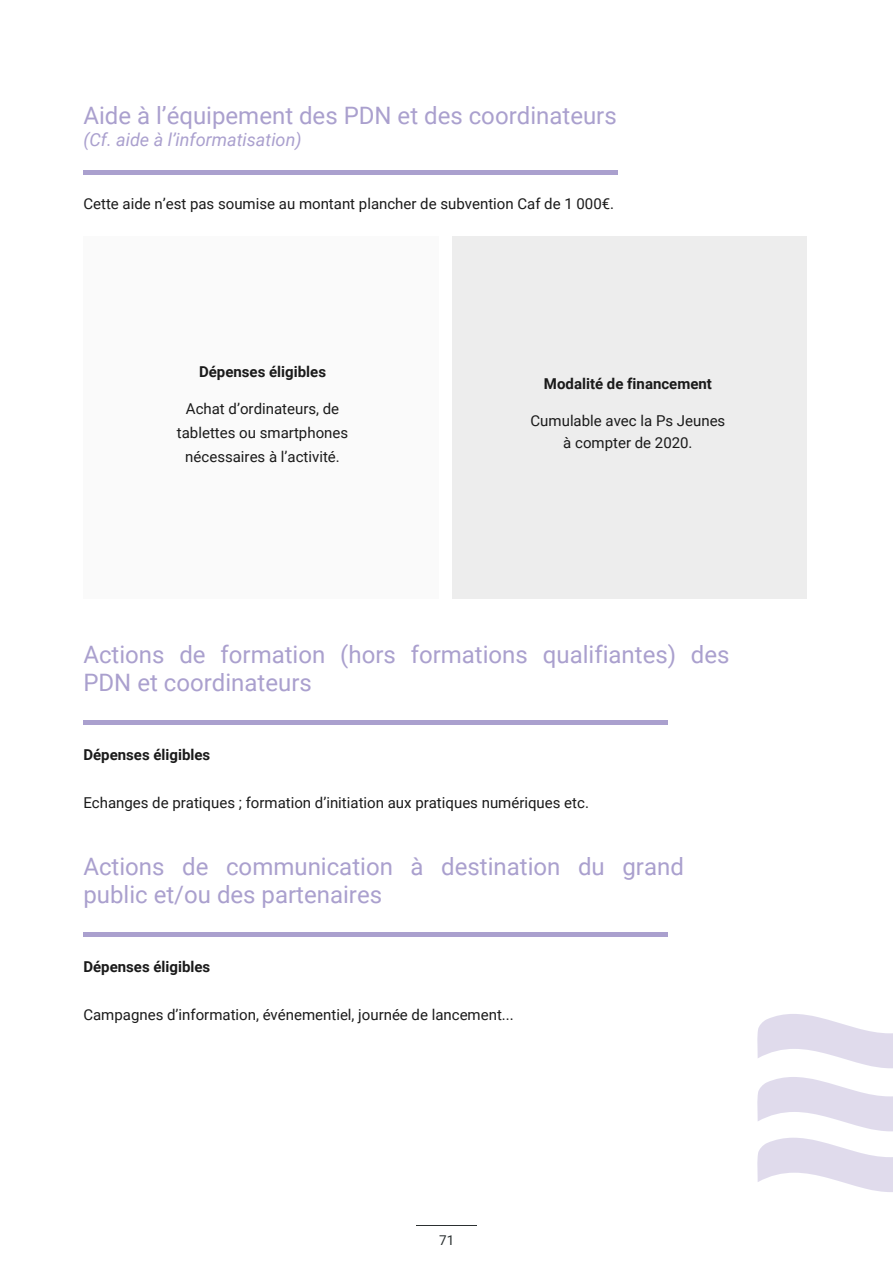
<style>
.page{position:relative;width:893px;height:1264px;background:#fff}
.page>*{position:absolute;margin:0;border:0;box-sizing:border-box;transform-origin:0 0}
.t1{font:24px/28.2px "Roboto";color:#aaa0ce}
.t2{font:italic 18px "Roboto";color:#aaa0ce}
.t3{font:15px/23.7px "Roboto";color:#1a1a1a;text-align:center}
.t4{font:700 15px "Roboto";color:#1a1a1a}
.t5{font:13.5px "Roboto";color:#2b3031}
</style>
<div class="page">
<hr style="left:83px;top:720px;width:585px;height:4px;background:#aaa0ce">
<hr style="left:83px;top:932px;width:585px;height:4px;background:#aaa0ce">
<hr style="left:83px;top:171px;width:534px;height:4px;background:#aaa0ce">
<hr style="left:416px;top:1225px;width:61px;height:1px;background:#2b3031">
<div style="left:83px;top:236px;width:355px;height:362px;background:#fafafa"></div>
<div style="left:452px;top:236px;width:354px;height:362px;background:#ededed"></div>
<svg style="left:757px;top:1137px;width:135px;height:55px"></svg>
<svg style="left:757px;top:1014px;width:135px;height:54px"></svg>
<svg style="left:757px;top:1077px;width:135px;height:54px"></svg>
<h1 class="t1" style="left:83px;top:101px;width:535px">Aide à l’équipement des PDN et des coordinateurs</h1>
<p class="t2" style="left:83px;top:129px;width:220px">(Cf. aide à l’informatisation)</p>
<p class="t3" style="left:83px;top:192px;width:532px">Cette aide n’est pas soumise au montant plancher de subvention Caf de 1 000€.</p>
<p class="t4" style="left:199px;top:363px;width:128px">Dépenses éligibles</p>
<p class="t3" style="left:177px;top:397px;width:173px">Achat d’ordinateurs, de tablettes ou smartphones nécessaires à l’activité.</p>
<p class="t4" style="left:544px;top:375px;width:169px">Modalité de financement</p>
<p class="t3" style="left:530px;top:410px;width:196px;line-height:21.3px">Cumulable avec la Ps Jeunes à compter de 2020.</p>
<h1 class="t1" style="left:83px;top:640px;width:647px">Actions de formation (hors formations qualifiantes) des<br>PDN et coordinateurs</h1>
<p class="t4" style="left:83px;top:746px;width:128px">Dépenses éligibles</p>
<p class="t3" style="left:83px;top:791px;width:507px">Echanges de pratiques ; formation d’initiation aux pratiques numériques etc.</p>
<h1 class="t1" style="left:83px;top:852px;width:602px">Actions de communication à destination du grand public et/ou des partenaires</h1>
<p class="t4" style="left:83px;top:958px;width:128px">Dépenses éligibles</p>
<p class="t3" style="left:83px;top:1003px;width:432px">Campagnes d’information, événementiel, journée de lancement...</p>
<p class="t5" style="left:439px;top:1232px;width:17px">71</p>
</div>
